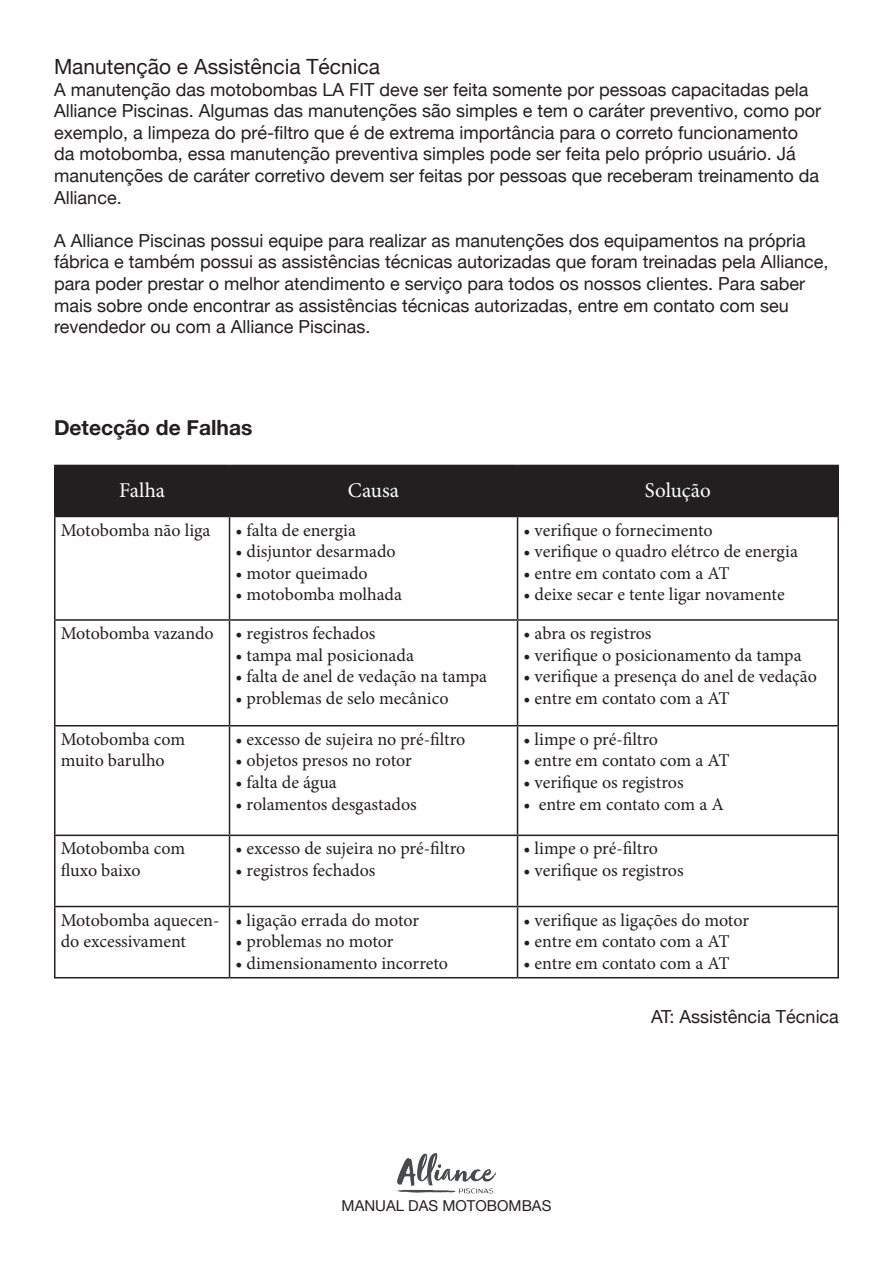
<style>
.page{position:relative;width:893px;height:1263px;background:#fff}
.page>*{position:absolute;margin:0;border:0;box-sizing:border-box;transform-origin:0 0}
.t1{font:21px "Helvetica Neue";color:#231f20}
.t2{font:21px "Minion Pro";color:#fff}
.t3{font:700 21px "Helvetica Neue";color:#231f20}
.t4{font:18px/21.6px "Minion Pro";color:#231f20}
.t5{font:18px/21.6px "Helvetica Neue";color:#231f20}
.t6{font:15px "Helvetica Neue";color:#231f20}
</style>
<div class="page">
<img style="left:417px;top:1153px;width:21px;height:32px">
<div style="left:56px;top:466px;width:781px;height:50px;background:#231f20"></div>
<hr style="left:54px;top:465px;width:176px;height:1px;background:#231f20">
<hr style="left:54px;top:466px;width:2px;height:50px;background:#231f20">
<hr style="left:230px;top:465px;width:288px;height:1px;background:#231f20">
<hr style="left:229px;top:466px;width:1px;height:50px;background:#231f20">
<hr style="left:518px;top:465px;width:321px;height:1px;background:#231f20">
<hr style="left:517px;top:466px;width:1px;height:50px;background:#231f20">
<hr style="left:837px;top:466px;width:2px;height:50px;background:#231f20">
<hr style="left:54px;top:516px;width:176px;height:1px;background:#231f20">
<hr style="left:54px;top:517px;width:2px;height:102px;background:#231f20">
<hr style="left:230px;top:516px;width:288px;height:1px;background:#231f20">
<hr style="left:229px;top:517px;width:1px;height:102px;background:#231f20">
<hr style="left:518px;top:516px;width:321px;height:1px;background:#231f20">
<hr style="left:517px;top:517px;width:1px;height:102px;background:#231f20">
<hr style="left:837px;top:517px;width:2px;height:102px;background:#231f20">
<hr style="left:54px;top:619px;width:176px;height:2px;background:#231f20">
<hr style="left:54px;top:621px;width:2px;height:104px;background:#231f20">
<hr style="left:230px;top:619px;width:288px;height:2px;background:#231f20">
<hr style="left:229px;top:621px;width:1px;height:104px;background:#231f20">
<hr style="left:518px;top:619px;width:321px;height:2px;background:#231f20">
<hr style="left:517px;top:621px;width:1px;height:104px;background:#231f20">
<hr style="left:837px;top:621px;width:2px;height:104px;background:#231f20">
<hr style="left:54px;top:725px;width:176px;height:1px;background:#231f20">
<hr style="left:54px;top:726px;width:2px;height:108px;background:#231f20">
<hr style="left:230px;top:725px;width:288px;height:1px;background:#231f20">
<hr style="left:229px;top:726px;width:1px;height:108px;background:#231f20">
<hr style="left:518px;top:725px;width:321px;height:1px;background:#231f20">
<hr style="left:517px;top:726px;width:1px;height:108px;background:#231f20">
<hr style="left:837px;top:726px;width:2px;height:108px;background:#231f20">
<hr style="left:54px;top:834px;width:176px;height:2px;background:#231f20">
<hr style="left:54px;top:836px;width:2px;height:70px;background:#231f20">
<hr style="left:230px;top:834px;width:288px;height:2px;background:#231f20">
<hr style="left:229px;top:836px;width:1px;height:70px;background:#231f20">
<hr style="left:518px;top:834px;width:321px;height:2px;background:#231f20">
<hr style="left:517px;top:836px;width:1px;height:70px;background:#231f20">
<hr style="left:837px;top:836px;width:2px;height:70px;background:#231f20">
<hr style="left:54px;top:906px;width:176px;height:1px;background:#231f20">
<hr style="left:54px;top:907px;width:2px;height:70px;background:#231f20">
<hr style="left:230px;top:906px;width:288px;height:1px;background:#231f20">
<hr style="left:229px;top:907px;width:1px;height:70px;background:#231f20">
<hr style="left:518px;top:906px;width:321px;height:1px;background:#231f20">
<hr style="left:517px;top:907px;width:1px;height:70px;background:#231f20">
<hr style="left:837px;top:907px;width:2px;height:70px;background:#231f20">
<hr style="left:54px;top:977px;width:176px;height:1px;background:#231f20">
<hr style="left:230px;top:977px;width:288px;height:1px;background:#231f20">
<hr style="left:518px;top:977px;width:321px;height:1px;background:#231f20">
<p class="t1" style="left:54px;top:51px;width:327px">Manutenção e Assistência Técnica</p>
<p class="t5" style="left:54px;top:79px;width:769px">A manutenção das motobombas LA FIT deve ser feita somente por pessoas capacitadas pela Alliance Piscinas. Algumas das manutenções são simples e tem o caráter preventivo, como por exemplo, a limpeza do pré-filtro que é de extrema importância para o correto funcionamento da motobomba, essa manutenção preventiva simples pode ser feita pelo próprio usuário. Já manutenções de caráter corretivo devem ser feitas por pessoas que receberam treinamento da Alliance.</p>
<p class="t5" style="left:54px;top:231px;width:776px">A Alliance Piscinas possui equipe para realizar as manutenções dos equipamentos na própria fábrica e também possui as assistências técnicas autorizadas que foram treinadas pela Alliance, para poder prestar o melhor atendimento e serviço para todos os nossos clientes. Para saber mais sobre onde encontrar as assistências técnicas autorizadas, entre em contato com seu revendedor ou com a Alliance Piscinas.</p>
<p class="t3" style="left:54px;top:411px;width:200px">Detecção de Falhas</p>
<p class="t2" style="left:119px;top:476px;width:47px">Falha</p>
<p class="t2" style="left:348px;top:476px;width:53px">Causa</p>
<p class="t2" style="left:645px;top:476px;width:67px">Solução</p>
<p class="t4" style="left:61px;top:519px;width:151px">Motobomba não liga</p>
<p class="t4" style="left:236px;top:519px;width:122px">• falta de energia</p>
<p class="t4" style="left:236px;top:541px;width:162px">• disjuntor desarmado</p>
<p class="t4" style="left:236px;top:562px;width:134px">• motor queimado</p>
<p class="t4" style="left:236px;top:584px;width:168px">• motobomba molhada</p>
<p class="t4" style="left:524px;top:519px;width:191px">• verifique o fornecimento</p>
<p class="t4" style="left:524px;top:541px;width:276px">• verifique o quadro elétrco de energia</p>
<p class="t4" style="left:524px;top:562px;width:208px">• entre em contato com a AT</p>
<p class="t4" style="left:524px;top:584px;width:263px">• deixe secar e tente ligar novamente</p>
<p class="t4" style="left:61px;top:623px;width:155px">Motobomba vazando</p>
<p class="t4" style="left:236px;top:623px;width:142px">• registros fechados</p>
<p class="t4" style="left:236px;top:644px;width:180px">• tampa mal posicionada</p>
<p class="t4" style="left:236px;top:666px;width:253px">• falta de anel de vedação na tampa</p>
<p class="t4" style="left:236px;top:687px;width:214px">• problemas de selo mecânico</p>
<p class="t4" style="left:61px;top:728px;width:126px">Motobomba com muito barulho</p>
<p class="t4" style="left:236px;top:728px;width:231px">• excesso de sujeira no pré-filtro</p>
<p class="t4" style="left:236px;top:750px;width:178px">• objetos presos no rotor</p>
<p class="t4" style="left:236px;top:771px;width:103px">• falta de água</p>
<p class="t4" style="left:236px;top:793px;width:183px">• rolamentos desgastados</p>
<p class="t4" style="left:61px;top:838px;width:126px">Motobomba com fluxo baixo</p>
<p class="t4" style="left:236px;top:838px;width:231px">• excesso de sujeira no pré-filtro</p>
<p class="t4" style="left:236px;top:859px;width:142px">• registros fechados</p>
<p class="t4" style="left:61px;top:909px;width:160px">Motobomba aquecen&shy;do excessivament</p>
<p class="t4" style="left:236px;top:909px;width:185px">• ligação errada do motor</p>
<p class="t4" style="left:236px;top:931px;width:160px">• problemas no motor</p>
<p class="t4" style="left:236px;top:952px;width:214px">• dimensionamento incorreto</p>
<p class="t4" style="left:524px;top:623px;width:130px">• abra os registros</p>
<p class="t4" style="left:524px;top:644px;width:280px">• verifique o posicionamento da tampa</p>
<p class="t4" style="left:524px;top:666px;width:295px">• verifique a presença do anel de vedação</p>
<p class="t4" style="left:524px;top:687px;width:208px">• entre em contato com a AT</p>
<p class="t4" style="left:524px;top:728px;width:136px">• limpe o pré-filtro</p>
<p class="t4" style="left:524px;top:750px;width:208px">• entre em contato com a AT</p>
<p class="t4" style="left:524px;top:771px;width:162px">• verifique os registros</p>
<p class="t4" style="left:524px;top:793px;width:202px">• entre em contato com a A</p>
<p class="t4" style="left:524px;top:838px;width:136px">• limpe o pré-filtro</p>
<p class="t4" style="left:524px;top:859px;width:162px">• verifique os registros</p>
<p class="t4" style="left:524px;top:909px;width:227px">• verifique as ligações do motor</p>
<p class="t4" style="left:524px;top:931px;width:208px">• entre em contato com a AT</p>
<p class="t4" style="left:524px;top:952px;width:208px">• entre em contato com a AT</p>
<p class="t5" style="left:651px;top:1007px;width:189px">AT: Assistência Técnica</p>
<p class="t6" style="left:342px;top:1194px;width:211px">MANUAL DAS MOTOBOMBAS</p>
</div>
